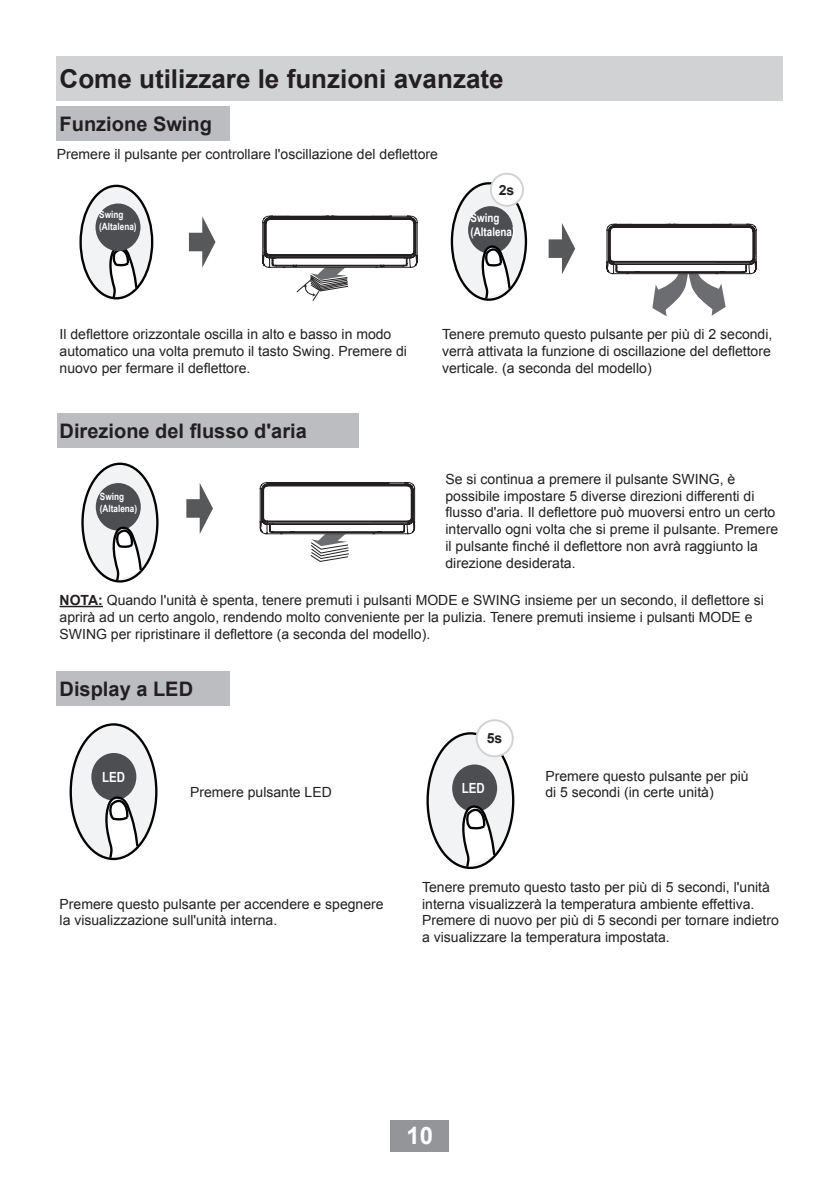
<style>
.page{position:relative;width:840px;height:1191px;background:#fff}
.page>*{position:absolute;margin:0;border:0;box-sizing:border-box;transform-origin:0 0}
.t1{font:700 26px "Arial";color:#231f20}
.t2{font:700 24px "Arial";color:#fff}
.t3{font:700 20px "Arial";color:#231f20}
.t4{font:14px/16.8px "Arial";color:#231f20}
.t5{font:700 14px "Arial Narrow";color:#fff}
.t6{font:700 14px "Arial";color:#231f20}
.t7{font:700 12px/14.4px "Arial Narrow";color:#fff}
.t8{font:700 10px/12px "Arial Narrow";color:#fff}
.s1{font-weight:700}
</style>
<div class="page">
<div style="left:390px;top:1120px;width:59px;height:31px;background:#939598"></div>
<div style="left:57px;top:57px;width:725px;height:44px;background:#d1d2d4"></div>
<div style="left:57px;top:106px;width:173px;height:35px;background:#bcbdc0"></div>
<svg style="left:189px;top:216px;width:26px;height:52px"></svg>
<svg style="left:262px;top:216px;width:155px;height:85px"></svg>
<div style="left:81px;top:186px;width:71px;height:112px;background:#f2f3f4;border-radius:50%"></div>
<div style="left:79px;top:185px;width:74px;height:114px;border:2px solid #030303;border-radius:50%"></div>
<svg style="left:108px;top:246px;width:30px;height:54px"></svg>
<div style="left:95px;top:203px;width:45px;height:48px;background:#4d4e52;border-radius:50%"></div>
<div style="left:451px;top:183px;width:74px;height:117px;background:#f2f3f4;border-radius:50%"></div>
<div style="left:450px;top:182px;width:77px;height:119px;border:2px solid #030303;border-radius:50%"></div>
<svg style="left:548px;top:223px;width:27px;height:51px"></svg>
<svg style="left:606px;top:224px;width:150px;height:92px"></svg>
<div style="left:490px;top:174px;width:32px;height:32px;background:#fff;border-radius:50%"></div>
<div style="left:489px;top:173px;width:34px;height:34px;border:2px solid #d1d2d4;border-radius:50%"></div>
<div style="left:468px;top:206px;width:45px;height:48px;background:#4d4e52;border-radius:50%"></div>
<svg style="left:480px;top:246px;width:31px;height:55px"></svg>
<div style="left:57px;top:414px;width:301px;height:34px;background:#bcbdc0"></div>
<svg style="left:186px;top:483px;width:27px;height:51px"></svg>
<svg style="left:259px;top:482px;width:156px;height:80px"></svg>
<div style="left:82px;top:464px;width:75px;height:117px;background:#f2f3f4;border-radius:50%"></div>
<div style="left:81px;top:462px;width:77px;height:120px;border:2px solid #030303;border-radius:50%"></div>
<div style="left:96px;top:483px;width:45px;height:47px;background:#4d4e52;border-radius:50%"></div>
<svg style="left:111px;top:527px;width:32px;height:56px"></svg>
<hr style="left:60px;top:606px;width:43px;height:1px;background:#231f20">
<div style="left:57px;top:671px;width:173px;height:35px;background:#bcbdc0"></div>
<div style="left:71px;top:724px;width:85px;height:135px;background:#f2f3f4;border-radius:50%"></div>
<div style="left:69px;top:723px;width:88px;height:137px;border:2px solid #030303;border-radius:50%"></div>
<div style="left:91px;top:753px;width:45px;height:47px;background:#4d4e52;border-radius:50%"></div>
<svg style="left:104px;top:796px;width:35px;height:64px"></svg>
<div style="left:427px;top:733px;width:86px;height:135px;background:#f2f3f4;border-radius:50%"></div>
<div style="left:426px;top:732px;width:88px;height:137px;border:2px solid #030303;border-radius:50%"></div>
<div style="left:476px;top:720px;width:36px;height:36px;background:#fff;border-radius:50%"></div>
<div style="left:475px;top:719px;width:38px;height:38px;border:2px solid #d1d2d4;border-radius:50%"></div>
<div style="left:452px;top:764px;width:45px;height:48px;background:#4d4e52;border-radius:50%"></div>
<svg style="left:460px;top:805px;width:36px;height:64px"></svg>
<h1 class="t1" style="left:60px;top:62px;width:445px">Come utilizzare le funzioni avanzate</h1>
<h3 class="t3" style="left:60px;top:110px;width:154px">Funzione Swing</h3>
<p class="t4" style="left:57px;top:145px;width:382px">Premere il pulsante per controllare l'oscillazione del deflettore</p>
<p class="t6" style="left:498px;top:180px;width:17px">2s</p>
<p class="t8" style="left:99px;top:208px;width:39px">Swing (Altalena)</p>
<p class="t7" style="left:470px;top:209px;width:46px">Swing (Altalena)</p>
<p class="t4" style="left:60px;top:326px;width:349px">Il deflettore orizzontale oscilla in alto e basso in modo automatico una volta premuto il tasto Swing. Premere di nuovo per fermare il deflettore.</p>
<p class="t4" style="left:442px;top:326px;width:331px;text-align:justify">Tenere premuto questo pulsante per più di 2 secondi, verrà attivata la funzione di oscillazione del deflettore verticale. (a seconda del modello)</p>
<h3 class="t3" style="left:60px;top:418px;width:249px">Direzione del flusso d'aria</h3>
<p class="t4" style="left:445px;top:470px;width:334px">Se si continua a premere il pulsante SWING, è possibile impostare 5 diverse direzioni differenti di flusso d'aria. Il deflettore può muoversi entro un certo intervallo ogni volta che si preme il pulsante. Premere il pulsante finché il deflettore non avrà raggiunto la direzione desiderata.</p>
<p class="t4" style="left:60px;top:592px;width:705px"><span class="s1">NOTA:</span> Quando l'unità è spenta, tenere premuti i pulsanti MODE e SWING insieme per un secondo, il deflettore si aprirà ad un certo angolo, rendendo molto conveniente per la pulizia. Tenere premuti insieme i pulsanti MODE e<br>SWING per ripristinare il deflettore (a seconda del modello).</p>
<h3 class="t3" style="left:60px;top:675px;width:135px">Display a LED</h3>
<p class="t8" style="left:100px;top:490px;width:39px">Swing (Altalena)</p>
<p class="t5" style="left:102px;top:766px;width:24px">LED</p>
<p class="t6" style="left:486px;top:728px;width:17px">5s</p>
<p class="t4" style="left:190px;top:784px;width:143px">Premere pulsante LED</p>
<p class="t5" style="left:461px;top:777px;width:24px">LED</p>
<p class="t4" style="left:545px;top:767px;width:205px">Premere questo pulsante per più di 5 secondi (in certe unità)</p>
<p class="t4" style="left:60px;top:895px;width:325px">Premere questo pulsante per accendere e spegnere la visualizzazione sull'unità interna.</p>
<p class="t4" style="left:422px;top:878px;width:358px">Tenere premuto questo tasto per più di 5 secondi, l'unità interna visualizzerà la temperatura ambiente effettiva.<br>Premere di nuovo per più di 5 secondi per tornare indietro a visualizzare la temperatura impostata.</p>
<h2 class="t2" style="left:406px;top:1119px;width:28px">10</h2>
</div>
